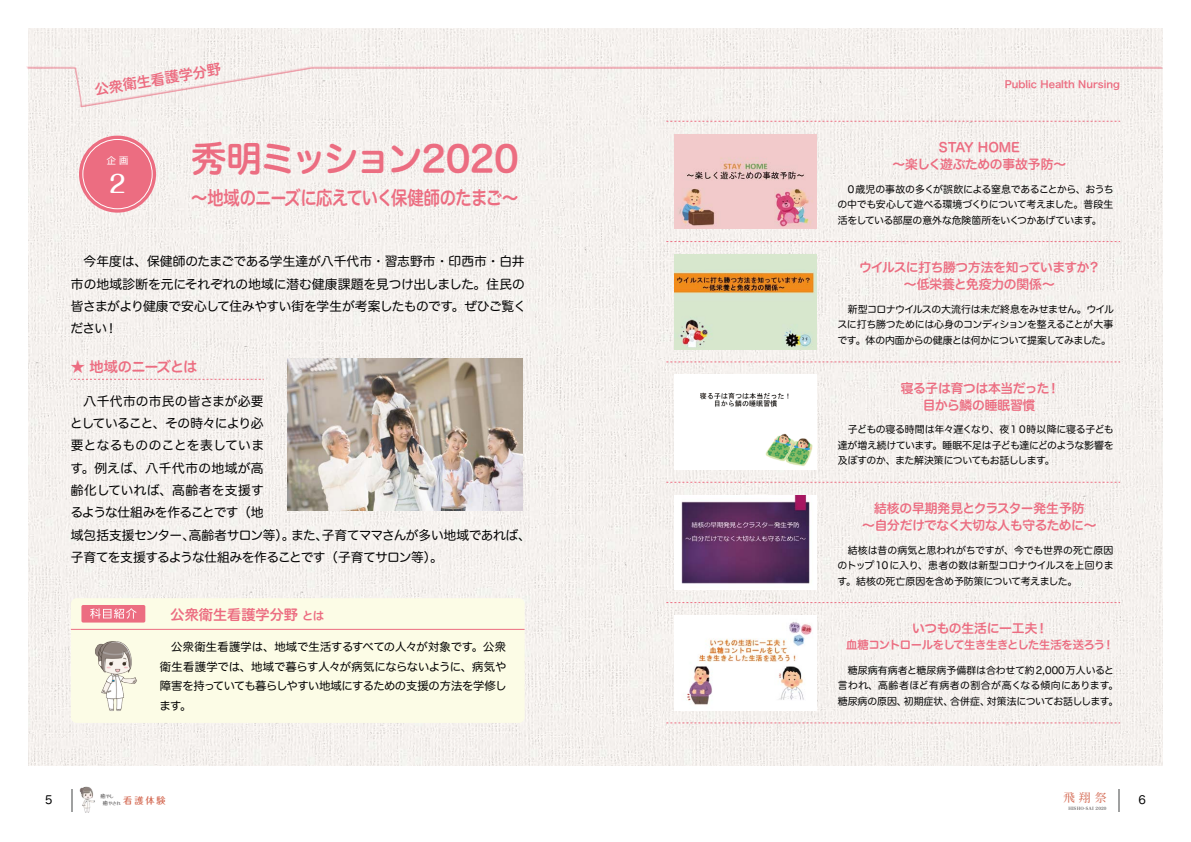
<style>
.page{position:relative;width:1191px;height:842px;background:#fff}
.page>*{position:absolute;margin:0;border:0;box-sizing:border-box;transform-origin:0 0}
.t1{font:35.4px "Hira Maru Std N W6";letter-spacing:-.04em;color:#ec6d81}
.t2{font:500 24.1px "Maru Fo Pro";color:#fff}
.t3{font:19.1px "Hira Maru Std N W6";letter-spacing:-.04em;color:#ec6d81;scale:.85 1}
.t4{font:14.2px "Hira Maru Std N W6";color:#ec6d81}
.t5{font:14.2px "Hira Maru Std N W6";letter-spacing:-.06em;color:#ec6d81}
.t6{font:12.8px/22.3px "Hira Maru Std W4";letter-spacing:-.025em;color:#000;text-align:justify}
.t7{font:12.8px/17px "Hira Maru Std N W6";letter-spacing:-.025em;color:#ec6d81;text-align:center}
.t8{font:11.9px "Hira Min Pro W3";color:#d3664f}
.t9{font:11.3px/19.8px "Hira Maru Std W4";letter-spacing:-.045em;color:#000;text-align:justify}
.t10{font:11.3px "Hira Maru Std N W6";letter-spacing:-.035em;color:#ec6d81}
.t11{font:11.3px "Hira Maru Pro N W4";color:#000}
.t12{font:9.9px/15.6px "Hira Maru Std W4";letter-spacing:-.025em;color:#000;text-align:justify}
.t13{font:9.9px/15.6px "Hira Maru Std W4";color:#000}
.t14{font:9.9px "Hira Kaku Pro W6";color:#ec6d81}
.t15{font:500 9.2px "Maru Fo Pro";color:#d3664f}
.t16{font:9.2px "Shin Go Pr 6 N";color:#fff}
.t17{font:500 4.5px "Maru Fo Pro";color:#5a5858}
.t18{font:4.2px "Hira Min Pro W6";letter-spacing:.05em;color:#5a5858}
.s1{font-size:11.3px}
.s2{font-size:5.3px}
</style>
<div class="page">
<img style="left:28px;top:28px;width:1134px;height:737px">
<hr style="left:1118px;top:789px;width:2px;height:22px;background:#9fa0a0">
<svg style="left:71px;top:789px;width:1px;height:22px"></svg>
<img style="left:79px;top:786px;width:16px;height:27px">
<img style="left:674px;top:134px;width:142px;height:95px">
<img style="left:674px;top:254px;width:142px;height:95px">
<img style="left:674px;top:615px;width:142px;height:95px">
<img style="left:674px;top:375px;width:142px;height:94px">
<img style="left:674px;top:495px;width:142px;height:95px">
<svg style="left:26px;top:66px;width:1136px;height:1px"></svg>
<svg style="left:27px;top:67px;width:1135px;height:40px;fill:#f5f1ee"></svg>
<div style="left:79px;top:136px;width:77px;height:77px;background:#ec6d81;border-radius:50%"></div>
<div style="left:82px;top:139px;width:71px;height:70px;border:1px solid #fff;border-radius:50%"></div>
<svg style="left:666px;top:121px;width:454px;height:1px"></svg>
<svg style="left:666px;top:722px;width:454px;height:1px"></svg>
<svg style="left:666px;top:602px;width:454px;height:1px"></svg>
<svg style="left:666px;top:482px;width:454px;height:1px"></svg>
<svg style="left:666px;top:361px;width:454px;height:1px"></svg>
<svg style="left:666px;top:241px;width:454px;height:1px"></svg>
<div style="left:71px;top:598px;width:453px;height:125px;background:#fcfce6;border-radius:6px"></div>
<img style="left:95px;top:641px;width:42px;height:70px">
<div style="left:81px;top:605px;width:64px;height:17px;background:#ec6d81;border-radius:2px"></div>
<svg style="left:90px;top:608px;width:47px;height:11px"></svg>
<hr style="left:71px;top:629px;width:453px;height:1px;background:#ec6d81">
<svg style="left:71px;top:379px;width:193px;height:1px"></svg>
<img style="left:288px;top:358px;width:234px;height:152px">
<h3 class="t4" style="left:93px;top:79px;width:129px;rotate:-9deg">公衆衛生看護学分野</h3>
<p class="t16" style="left:107px;top:153px;width:23px">企 画</p>
<h2 class="t2" style="left:105px;top:165px;width:26px">２</h2>
<h1 class="t1" style="left:191px;top:131px;width:329px">秀明ミッション2020</h1>
<h3 class="t3" style="left:191px;top:184px;width:387px">～地域のニーズに応えていく保健師のたまご～</h3>
<p class="t6" style="left:71px;top:250px;width:457px">　今年度は、保健師のたまごである学生達が八千代市・習志野市・印西市・白井市の地域診断を元にそれぞれの地域に潜む健康課題を見つけ出しました。住民の皆さまがより健康で安心して住みやすい街を学生が考案したものです。ぜひご覧ください！</p>
<h3 class="t5" style="left:71px;top:356px;width:128px">★ 地域のニーズとは</h3>
<p class="t6" style="left:70px;top:390px;width:462px;text-align:left">　八千代市の市民の皆さまが必要<br>としていること、その時々により必<br>要となるもののことを表していま<br>す。例えば、八千代市の地域が高<br>齢化していれば、高齢者を支援す<br>るような仕組みを作ることです（地<br>域包括支援センター、高齢者サロン等）。また、子育てママさんが多い地域であれば、子育てを支援するような仕組みを作ることです（子育てサロン等）。</p>
<h3 class="t4" style="left:170px;top:604px;width:155px">公衆衛生看護学分野<span class="s1">とは</span></h3>
<p class="t9" style="left:159px;top:636px;width:348px">　公衆衛生看護学は、地域で生活するすべての人々が対象です。公衆衛生看護学では、地域で暮らす人々が病気にならないように、病気や障害を持っていても暮らしやすい地域にするための支援の方法を学修します。</p>
<p class="t14" style="left:1004px;top:75px;width:117px">Public Health Nursing</p>
<p class="t7" style="left:892px;top:139px;width:175px">STAY HOME<br>～楽しく遊ぶための事故予防～</p>
<p class="t12" style="left:837px;top:181px;width:278px">　0歳児の事故の多くが誤飲による窒息であることから、おうちの中でも安心して遊べる環境づくりについて考えました。普段生活をしている部屋の意外な危険箇所をいくつかあげています。</p>
<p class="t7" style="left:859px;top:259px;width:243px">ウイルスに打ち勝つ方法を知っていますか？～低栄養と免疫力の関係～</p>
<p class="t12" style="left:837px;top:301px;width:278px">　新型コロナウイルスの大流行は未だ終息をみせません。ウイルスに打ち勝つためには心身のコンディションを整えることが大事です。体の内面からの健康とは何かについて提案してみました。</p>
<p class="t7" style="left:900px;top:379px;width:161px">寝る子は育つは本当だった！目から鱗の睡眠習慣</p>
<p class="t12" style="left:837px;top:422px;width:278px">　子どもの寝る時間は年々遅くなり、夜１０時以降に寝る子ども達が増え続けています。睡眠不足は子ども達にどのような影響を及ぼすのか、また解決策についてもお話しします。</p>
<p class="t7" style="left:862px;top:500px;width:236px">結核の早期発見とクラスター発生予防<br>～自分だけでなく大切な人も守るために～</p>
<p class="t12" style="left:837px;top:542px;width:278px">　結核は昔の病気と思われがちですが、今でも世界の死亡原因のトップ10に入り、患者の数は新型コロナウイルスを上回ります。結核の死亡原因を含め予防策について考えました。</p>
<p class="t7" style="left:912px;top:620px;width:137px">いつもの生活に一工夫！</p>
<p class="t10" style="left:846px;top:636px;width:270px">血糖コントロールをして生き生きとした生活を送ろう！</p>
<p class="t13" style="left:837px;top:662px;width:282px">　糖尿病有病者と糖尿病予備群は合わせて約2,000万人いると言われ、高齢者ほど有病者の割合が高くなる傾向にあります。糖尿病の原因、初期症状、合併症、対策法についてお話しします。</p>
<p class="t11" style="left:45px;top:790px;width:9px">5</p>
<p class="t15" style="left:123px;top:793px;width:44px">看護体験</p>
<p class="t8" style="left:1063px;top:787px;width:45px">飛 翔 祭</p>
<p class="t11" style="left:1138px;top:790px;width:9px">6</p>
<p class="t18" style="left:1068px;top:804px;width:40px">HISHO-SAI 2020</p>
<p class="t17" style="left:101px;top:793px;width:15px"><span class="s2">癒</span>やし</p>
<p class="t17" style="left:103px;top:799px;width:19px"><span class="s2">癒</span>やされ</p>
</div>
